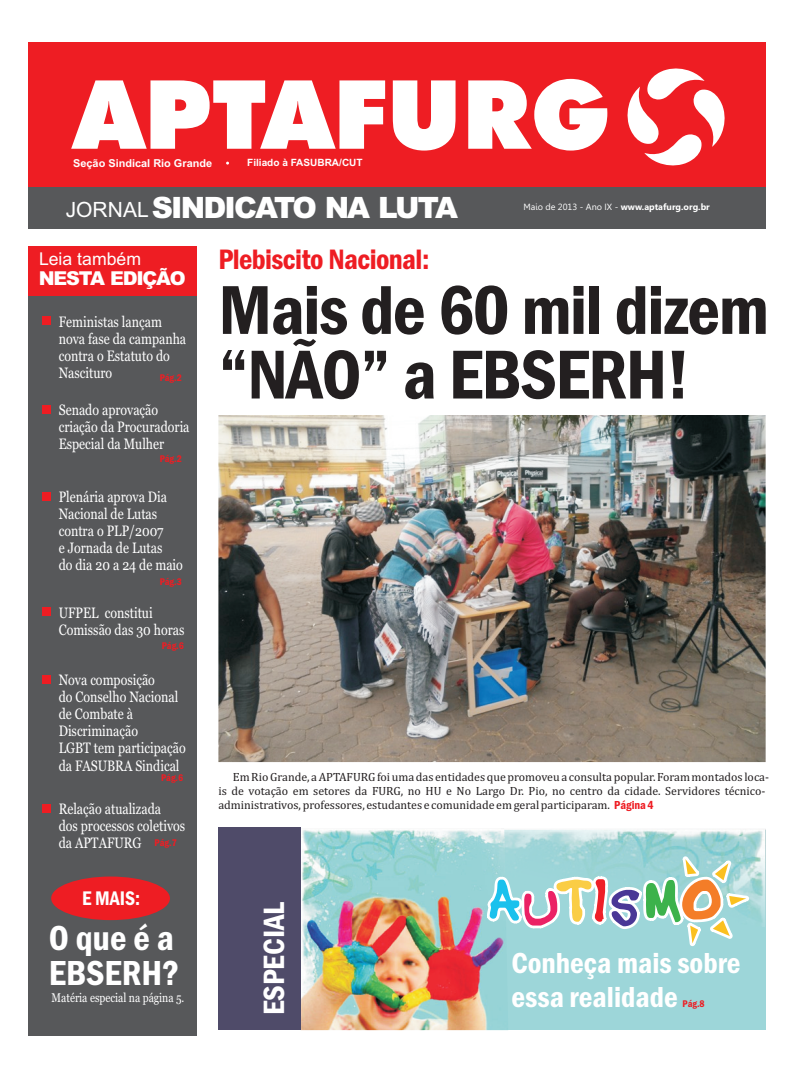
<style>
.page{position:relative;width:794px;height:1078px;background:#fff}
.page>*{position:absolute;margin:0;border:0;box-sizing:border-box;transform-origin:0 0}
.t1{font:600 condensed 71.5px/64.6px "Franklin Gothic";letter-spacing:-.02em;color:#231f20}
.t2{font:600 condensed 36px/35.4px "Franklin Gothic";color:#fff}
.t3{font:600 condensed 30.4px "Franklin Gothic";color:#fff}
.t4{font:600 condensed 30px/34px "Franklin Gothic";color:#fff}
.t5{font:900 29.4px "Arial";letter-spacing:-.065em;color:#fff}
.t6{font:600 condensed 29.1px "Franklin Gothic";letter-spacing:-.02em;color:#ee1d23}
.t7{font:600 condensed 20.4px "Franklin Gothic";color:#fff;scale:.96 1}
.t8{font:900 19.1px "Arial";letter-spacing:-.065em;color:#fff}
.t9{font:17.6px "Arial";color:#fff}
.t10{font:15px/17px "Georgia";color:#fff;scale:.83 1}
.t11{font:12.5px "Georgia";color:#fff;scale:.83 1}
.t12{font:12px/14.1px "Cambria";color:#231f20}
.t13{font:700 10.9px "Arial";color:#fff}
.t14{font:600 condensed 10px "Franklin Gothic";color:#ee1d23}
.t15{font:700 10px "Arial";color:#fff}
.t16{font:700 9px "Gisha";color:#fff}
.s1{font-weight:400;font-size:21px}
.s2{font-weight:400}
.s3{font-family:"Franklin Gothic";font-weight:600;font-stretch:condensed;color:#ee1d23}
</style>
<div class="page">
<div style="left:301px;top:830px;width:464px;height:199px;background:#9dd6d9"></div>
<img style="left:301px;top:830px;width:202px;height:199px">
<img style="left:495px;top:828px;width:270px;height:99px">
<svg style="left:487px;top:856px;width:262px;height:89px"></svg>
<div style="left:28px;top:276px;width:169px;height:759px;background:#57585a"></div>
<div style="left:28px;top:43px;width:737px;height:144px;background:#ee1d23"></div>
<svg style="left:71px;top:79px;width:536px;height:71px;fill:#fff"></svg>
<div style="left:42px;top:492px;width:8px;height:8px;background:#ee1d23"></div>
<svg style="left:627px;top:68px;width:98px;height:98px"></svg>
<div style="left:28px;top:187px;width:737px;height:42px;background:#57585a"></div>
<div style="left:28px;top:246px;width:169px;height:49px;background:#ee1d23"></div>
<div style="left:42px;top:607px;width:8px;height:9px;background:#ee1d23"></div>
<div style="left:42px;top:675px;width:8px;height:8px;background:#ee1d23"></div>
<div style="left:51px;top:876px;width:119px;height:43px;background:#ee1d23;border-radius:50%"></div>
<div style="left:42px;top:804px;width:8px;height:8px;background:#ee1d23"></div>
<img style="left:218px;top:415px;width:547px;height:346px">
<div style="left:218px;top:827px;width:83px;height:202px;background:#4f4b69"></div>
<div style="left:42px;top:316px;width:8px;height:9px;background:#ee1d23"></div>
<div style="left:42px;top:405px;width:8px;height:8px;background:#ee1d23"></div>
<p class="t13" style="left:73px;top:159px;width:140px">Seção Sindical Rio Grande</p>
<p class="t15" style="left:247px;top:159px;width:117px">Filiado à FASUBRA/CUT</p>
<h3 class="t5" style="left:66px;top:197px;width:394px"><span class="s1">JORNAL</span> SINDICATO NA LUTA</h3>
<p class="t16" style="left:523px;top:203px;width:188px"><span class="s2">Maio de 2013 - Ano IX -</span> www.aptafurg.org.br</p>
<p class="t9" style="left:39px;top:252px;width:104px">Leia também</p>
<p class="t8" style="left:39px;top:271px;width:149px">NESTA EDIÇÃO</p>
<h3 class="t6" style="left:218px;top:249px;width:212px">Plebiscito Nacional:</h3>
<h1 class="t1" style="left:218px;top:283px;width:552px">Mais de 60 mil dizem “NÃO” a EBSERH!</h1>
<p class="t10" style="left:59px;top:314px;width:155px">Feministas lançam nova fase da campanha contra o Estatuto do<br>Nascituro</p>
<p class="t14" style="left:160px;top:373px;width:24px">Pág.2</p>
<p class="t10" style="left:59px;top:402px;width:159px">Senado aprovação criação da Procuradoria<br>Especial da Mulher</p>
<p class="t14" style="left:160px;top:455px;width:24px">Pág.2</p>
<p class="t10" style="left:59px;top:489px;width:151px">Plenária aprova Dia<br>Nacional de Lutas contra o PLP/2007<br>e Jornada de Lutas<br>do dia 20 a 24 de maio</p>
<p class="t14" style="left:160px;top:577px;width:24px">Pág.3</p>
<p class="t10" style="left:59px;top:605px;width:153px">UFPEL constitui<br>Comissão das 30 horas</p>
<p class="t14" style="left:162px;top:641px;width:24px">Pág.6</p>
<p class="t10" style="left:59px;top:672px;width:155px">Nova composição<br>do Conselho Nacional de Combate à<br>Discriminação<br>LGBT tem participação da FASUBRA Sindical</p>
<p class="t14" style="left:161px;top:774px;width:24px">Pág.6</p>
<p class="t10" style="left:59px;top:801px;width:154px">Relação atualizada<br>dos processos coletivos da APTAFURG</p>
<p class="t14" style="left:155px;top:839px;width:24px">Pág.7</p>
<h3 class="t7" style="left:82px;top:890px;width:62px">E MAIS:</h3>
<h2 class="t2" style="left:49px;top:922px;width:132px">O que é a<br>EBSERH?</h2>
<p class="t11" style="left:52px;top:991px;width:162px">Matéria especial na página 5.</p>
<p class="t12" style="left:218px;top:770px;width:552px;text-indent:14px">Em Rio Grande, a APTAFURG foi uma das entidades que promoveu a consulta popular. Foram montados loca&shy;is de votação em setores da FURG, no HU e No Largo Dr. Pio, no centro da cidade. Servidores técnico&shy;administrativos, professores, estudantes e comunidade em geral participaram. <span class="s3">Página 4</span></p>
<h3 class="t3" style="left:263px;top:1014px;width:115px;rotate:-90deg">ESPECIAL</h3>
<h3 class="t4" style="left:511px;top:948px;width:231px">Conheça mais sobre essa realidade</h3>
<p class="t14" style="left:682px;top:999px;width:24px">Pág.8</p>
</div>
